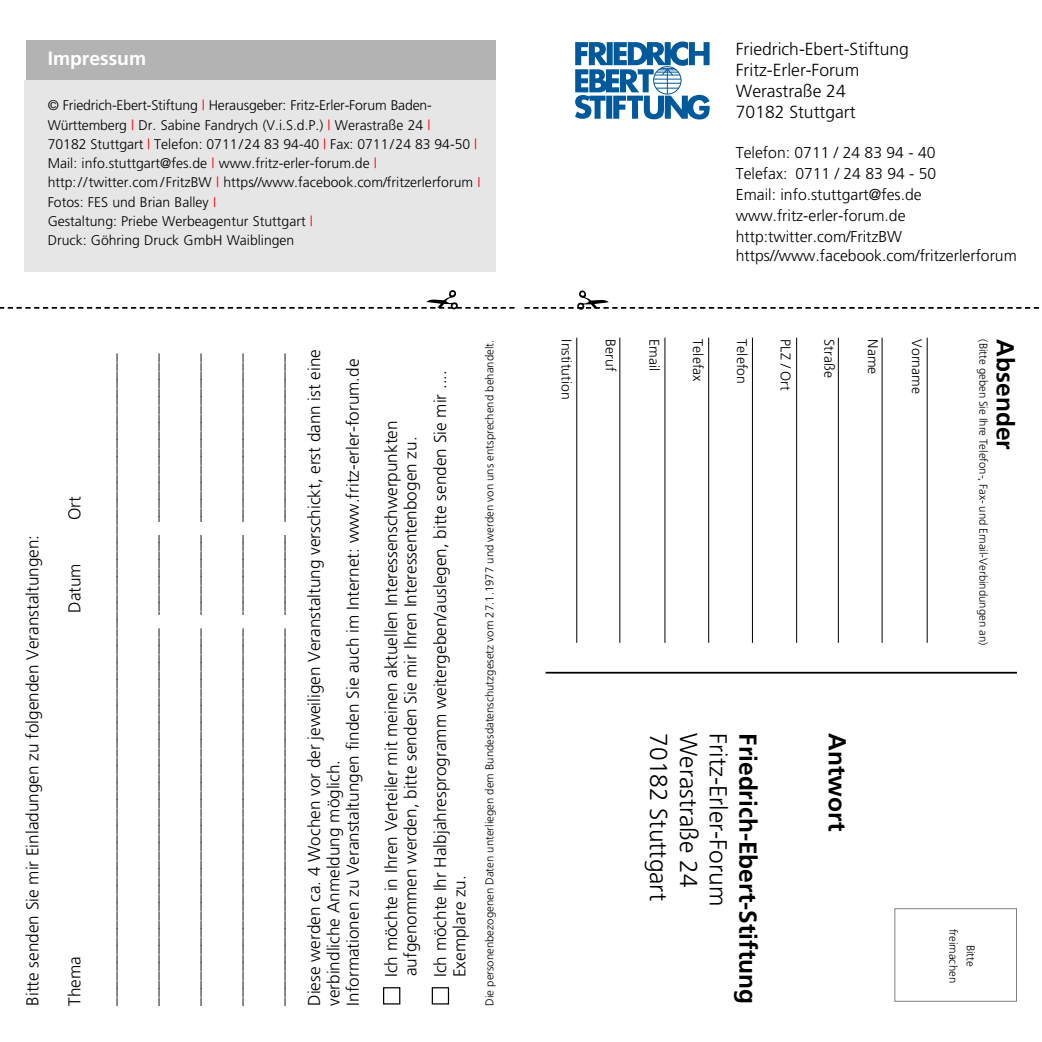
<style>
.page{position:relative;width:1042px;height:1042px;background:#fff}
.page>*{position:absolute;margin:0;border:0;box-sizing:border-box;transform-origin:0 0}
.t1{font:300 24.5px "Frutiger";color:#000}
.t2{font:700 24.5px "Frutiger";color:#000}
.t3{font:700 19.25px "Frutiger";color:#fff}
.t4{font:300 17.5px/21px "Frutiger";color:#000}
.t5{font:300 17.15px/19.2px "Frutiger";color:#000}
.t6{font:300 15.75px/21px "Frutiger";color:#000}
.t7{font:300 14px/19.2px "Frutiger";color:#000}
.t8{font:300 11.38px/17.5px "Frutiger";color:#000;text-align:center}
.s1{color:#ff000f}
</style>
<div class="page">
<svg style="left:0;top:290px;width:514px;height:19px"></svg>
<svg style="left:383px;top:987px;width:67px;height:18px"></svg>
<div style="left:25px;top:80px;width:471px;height:192px;background:#e6e6e6"></div>
<div style="left:26px;top:40px;width:470px;height:40px;background:#b3b3b3"></div>
<hr style="left:545px;top:672px;width:472px;height:1px;background:#000">
<div style="left:894px;top:908px;width:123px;height:93px;border:1px solid #808080"></div>
<hr style="left:927px;top:338px;width:1px;height:305px;background:#000">
<hr style="left:881px;top:338px;width:1px;height:305px;background:#000">
<hr style="left:838px;top:338px;width:1px;height:305px;background:#000">
<hr style="left:796px;top:338px;width:1px;height:305px;background:#000">
<hr style="left:752px;top:338px;width:1px;height:305px;background:#000">
<hr style="left:708px;top:338px;width:1px;height:305px;background:#000">
<hr style="left:664px;top:338px;width:1px;height:305px;background:#000">
<hr style="left:619px;top:338px;width:1px;height:305px;background:#000">
<hr style="left:576px;top:338px;width:1px;height:305px;background:#000">
<svg style="left:524px;top:290px;width:516px;height:20px"></svg>
<svg style="left:575px;top:41px;width:135px;height:78px"></svg>
<p class="t3" style="left:48px;top:50px;width:100px">Impressum</p>
<p class="t7" style="left:48px;top:97px;width:434px">© Friedrich-Ebert-Stiftung <span class="s1">|</span> Herausgeber: Fritz-Erler-Forum Baden-Württemberg <span class="s1">|</span> Dr. Sabine Fandrych (V.i.S.d.P.) <span class="s1">|</span> Werastraße 24 <span class="s1">|<br></span>70182 Stuttgart <span class="s1">|</span> Telefon: 0711/24 83 94-40 <span class="s1">|</span> Fax: 0711/24 83 94-50 <span class="s1">| </span>Mail: info.stuttgart@fes.de <span class="s1">|</span> www.fritz-erler-forum.de <span class="s1">| </span>http://twitter.com /FritzBW <span class="s1">|</span> https//www.facebook.com/fritzerlerforum <span class="s1">I </span>Fotos: FES und Brian Balley <span class="s1">I<br></span>Gestaltung: Priebe Werbeagentur Stuttgart <span class="s1">|<br></span>Druck: Göhring Druck GmbH Waiblingen</p>
<p class="t5" style="left:24px;top:1005px;width:472px;rotate:-90deg">Bitte senden Sie mir Einladungen zu folgenden Veranstaltungen:</p>
<p class="t5" style="left:58px;top:1005px;width:653px;line-height:35px;text-indent:485px;rotate:-90deg">Ort ____________________________________________________________________________</p>
<p class="t5" style="left:143px;top:1005px;width:653px;rotate:-90deg">____________________________________________________________________________</p>
<p class="t5" style="left:185px;top:1005px;width:653px;rotate:-90deg">____________________________________________________________________________</p>
<p class="t5" style="left:227px;top:1005px;width:653px;rotate:-90deg">____________________________________________________________________________</p>
<p class="t5" style="left:260px;top:1005px;width:658px;line-height:36.8px;rotate:-90deg">____________________________________________________________________________<br>Diese werden ca. 4 Wochen vor der jeweiligen Veranstaltung verschickt, erst dann ist eine</p>
<p class="t5" style="left:325px;top:1005px;width:648px;rotate:-90deg">verbindliche Anmeldung möglich.<br>Informationen zu Veranstaltungen finden Sie auch im Internet: www.fritz-erler-forum.de</p>
<p class="t5" style="left:66px;top:613px;width:51px;rotate:-90deg">Datum</p>
<p class="t5" style="left:66px;top:1005px;width:51px;rotate:-90deg">Thema</p>
<p class="t5" style="left:383px;top:977px;width:558px;rotate:-90deg">Ich möchte in Ihren Verteiler mit meinen aktuellen Interessenschwerpunkten aufgenommen werden, bitte senden Sie mir Ihren Interessentenbogen zu.</p>
<p class="t5" style="left:432px;top:977px;width:609px;rotate:-90deg">Ich möchte Ihr Halbjahresprogramm weitergeben/auslegen, bitte senden Sie mir ....<br>Exemplare zu.</p>
<p class="t8" style="left:482px;top:1005px;width:667px;rotate:-90deg">Die personenbezogenen Daten unterliegen dem Bundesdatenschutzgesetz vom 27.1.1977 und werden von uns entsprechend behandelt.</p>
<p class="t4" style="left:736px;top:40px;width:175px">Friedrich-Ebert-Stiftung<br>Fritz-Erler-Forum<br>Werastraße 24<br>70182 Stuttgart</p>
<p class="t6" style="left:736px;top:143px;width:202px">Telefon: 0711 / 24 83 94 - 40<br>Telefax: 0711 / 24 83 94 - 50<br>Email: info.stuttgart@fes.de www.fritz-erler-forum.de http:twitter.com/FritzBW</p>
<p class="t6" style="left:736px;top:247px;width:282px">https//www.facebook.com/fritzerlerforum</p>
<p class="t7" style="left:575px;top:339px;width:61px;rotate:90deg">Institution</p>
<p class="t7" style="left:619px;top:339px;width:33px;rotate:90deg">Beruf</p>
<p class="t7" style="left:663px;top:339px;width:33px;rotate:90deg">Email</p>
<p class="t7" style="left:706px;top:339px;width:43px;rotate:90deg">Telefax</p>
<p class="t7" style="left:750px;top:339px;width:46px;rotate:90deg">Telefon</p>
<p class="t7" style="left:794px;top:339px;width:53px;rotate:90deg">PLZ / Ort</p>
<p class="t7" style="left:838px;top:339px;width:40px;rotate:90deg">Straße</p>
<p class="t7" style="left:881px;top:339px;width:36px;rotate:90deg">Name</p>
<p class="t7" style="left:925px;top:339px;width:56px;rotate:90deg">Vorname</p>
<p class="t8" style="left:991px;top:339px;width:307px;rotate:90deg">(Bitte geben Sie Ihre Telefon-, Fax- und Email-Verbindungen an)</p>
<h1 class="t2" style="left:1015px;top:339px;width:112px;rotate:90deg">Absender</h1>
<h1 class="t1" style="left:669px;top:733px;width:169px;rotate:90deg">70182 Stuttgart</h1>
<h1 class="t1" style="left:698px;top:733px;width:155px;rotate:90deg">Werastraße 24</h1>
<h1 class="t1" style="left:728px;top:733px;width:174px;rotate:90deg">Fritz-Erler-Forum</h1>
<h1 class="t2" style="left:758px;top:733px;width:272px;rotate:90deg">Friedrich-Ebert-Stiftung</h1>
<h1 class="t2" style="left:847px;top:733px;width:99px;rotate:90deg">Antwort</h1>
<p class="t8" style="left:978px;top:928px;width:56px;rotate:90deg">Bitte freimachen</p>
</div>
